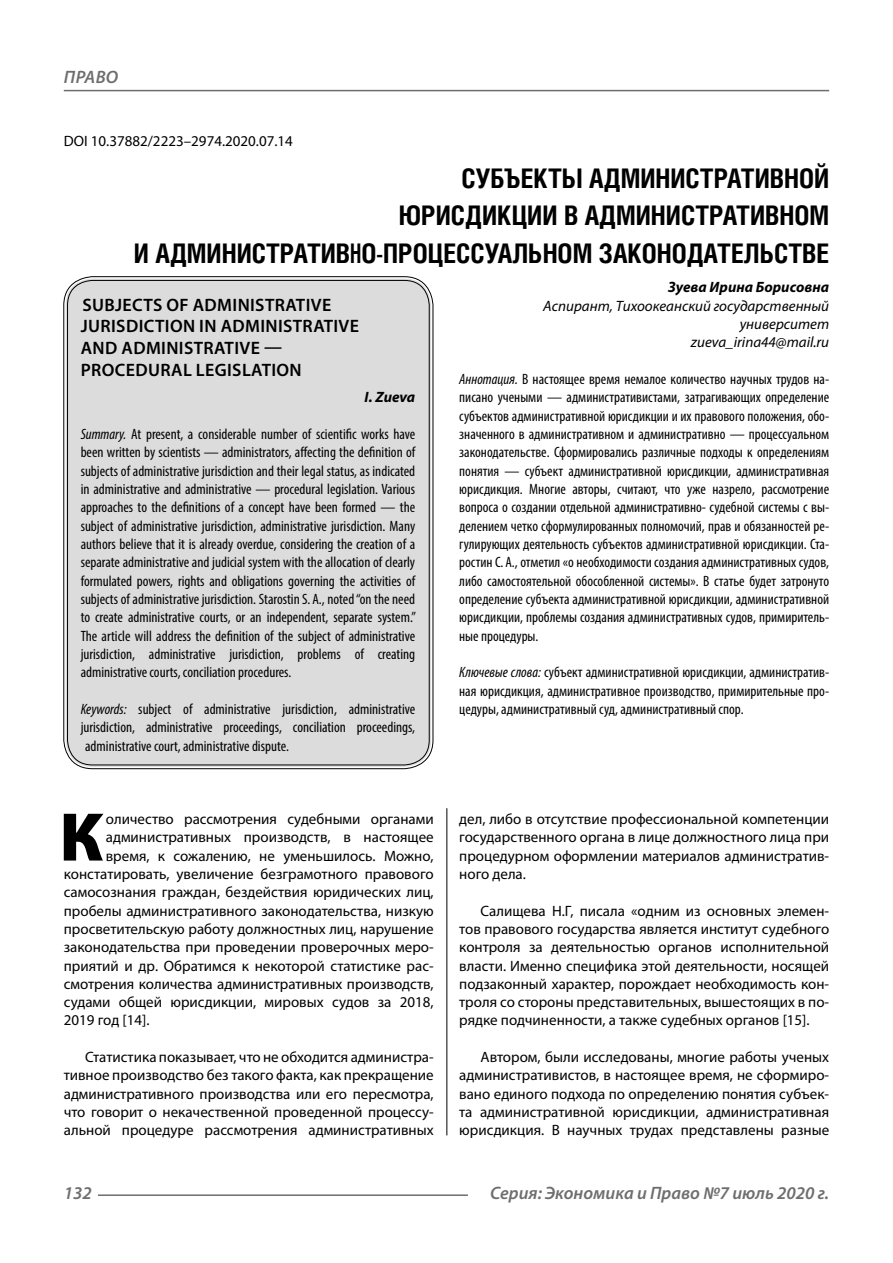
<style>
.page{position:relative;width:893px;height:1263px;background:#fff}
.page>*{position:absolute;margin:0;border:0;box-sizing:border-box;transform-origin:0 0}
.Bukvica{font:900 69.3px "Myriad Pro";color:#000}
.Header{font:700 27px/37.5px "Helios Cond C";color:#000;text-align:right}
.Header-eng{font:600 18px/21.6px "Myriad Pro";letter-spacing:.02em;color:#000}
.t1{font:italic 600 18px "Myriad Pro";color:#6e6e6e}
.Annotation-rus{font:condensed 15px/18.3px "Myriad Pro";color:#000;text-align:justify}
.Annotation-eng{font:condensed 15px/18.3px "Myriad Pro";color:#000;text-align:justify}
.Normal{font:15px/18.3px "Myriad Pro";color:#000;text-align:justify}
.Bukvica-2{font:15px "Myriad Pro";color:#000}
.Author-doc{font:italic 15px/18.3px "Myriad Pro";color:#000;text-align:right}
.DOI{font:15px "Myriad Pro";color:#000}
.Author-email{font:italic 15px "Myriad Pro";color:#000}
.Author{font:italic 700 15px "Myriad Pro";color:#000}
.Author-eng{font:italic 700 15px "Myriad Pro";letter-spacing:-.005em;color:#000}
.s1{font-style:italic}
</style>
<div class="page">
<hr style="left:446px;top:802px;width:1px;height:333px;background:#000">
<div style="left:66px;top:279px;width:365px;height:488px;background:#dcdcdc;border-radius:27px"></div>
<hr style="left:98px;top:1194px;width:370px;height:2px;background:#6e6e6e">
<hr style="left:64px;top:90px;width:765px;height:1px;background:#6e6e6e">
<p class="t1" style="left:64px;top:66px;width:24px">Право</p>
<p class="DOI" style="left:64px;top:132px;width:231px">DOI 10.37882/2223–2974.2020.07.14</p>
<p class="Header" style="left:134px;top:159px;width:697px">СУБЪЕКТЫ АДМИНИСТРАТИВНОЙ<br>ЮРИСДИКЦИИ В АДМИНИСТРАТИВНОМ<br>И АДМИНИСТРАТИВНО-ПРОЦЕССУАЛЬНОМ ЗАКОНОДАТЕЛЬСТВЕ</p>
<p class="Author" style="left:668px;top:278px;width:162px">Зуева Ирина Борисовна</p>
<p class="Author-doc" style="left:543px;top:296px;width:287px">Аспирант, Тихоокеанский государственный университет</p>
<p class="Author-email" style="left:691px;top:333px;width:140px">zueva_irina44@mail.ru</p>
<p class="Annotation-rus" style="left:459px;top:370px;width:371px"><span class="s1">Аннотация.</span> В настоящее время немалое количество научных трудов на&shy;писано учеными — административистами, затрагивающих определение субъектов административной юрисдикции и их правового положения, обо&shy;значенного в административном и административно — процессуальном законодательстве. Сформировались различные подходы к определениям понятия — субъект административной юрисдикции, административная юрисдикция. Многие авторы, считают, что уже назрело, рассмотрение вопроса о создании отдельной административно- судебной системы с вы&shy;делением четко сформулированных полномочий, прав и обязанностей ре&shy;гулирующих деятельность субъектов административной юрисдикции. Ста&shy;ростин С. А., отметил «о необходимости создания административных судов, либо самостоятельной обособленной системы». В статье будет затронуто определение субъекта административной юрисдикции, административной юрисдикции, проблемы создания административных судов, примиритель&shy;ные процедуры.</p>
<p class="Annotation-rus" style="left:459px;top:663px;width:371px"><span class="s1">Ключевые слова:</span> субъект административной юрисдикции, административ&shy;ная юрисдикция, административное производство, примирительные про&shy;цедуры, административный суд, административный спор.</p>
<p class="Header-eng" style="left:81px;top:293px;width:280px">SUBJECTS OF ADMINISTRATIVE<br>JURISDICTION IN ADMINISTRATIVE<br>AND ADMINISTRATIVE —<br>PROCEDURAL LEGISLATION</p>
<p class="Author-eng" style="left:365px;top:388px;width:52px">I. Zueva</p>
<p class="Annotation-eng" style="left:81px;top:425px;width:337px"><span class="s1">Summary.</span> At present, a considerable number of scientific works have been written by scientists — administrators, affecting the definition of subjects of administrative jurisdiction and their legal status, as indicated in administrative and administrative — procedural legislation. Various approaches to the definitions of a concept have been formed — the subject of administrative jurisdiction, administrative jurisdiction. Many authors believe that it is already overdue, considering the creation of a separate administrative and judicial system with the allocation of clearly formulated powers, rights and obligations governing the activities of subjects of administrative jurisdiction. Starostin S. A., noted “on the need to create administrative courts, or an independent, separate system.” The article will address the definition of the subject of administrative jurisdiction, administrative jurisdiction, problems of creating administrative courts, conciliation procedures.</p>
<p class="Annotation-eng" style="left:81px;top:700px;width:336px"><span class="s1">Keywords:</span> subject of administrative jurisdiction, administrative</p>
<p class="Annotation-eng" style="left:81px;top:718px;width:336px">jurisdiction, administrative proceedings, conciliation proceedings,</p>
<p class="Annotation-eng" style="left:85px;top:736px;width:205px">administrative court, administrative dispute.</p>
<p class="Bukvica" style="left:59px;top:791px;width:45px">К</p>
<p class="Bukvica-2" style="left:106px;top:810px;width:329px">оличество рассмотрения судебными органами</p>
<p class="Bukvica-2" style="left:106px;top:828px;width:329px">административных производств, в настоящее</p>
<p class="Bukvica-2" style="left:106px;top:846px;width:329px">время, к сожалению, не уменьшилось. Можно,</p>
<p class="Bukvica-2" style="left:64px;top:864px;width:371px">констатировать, увеличение безграмотного правового</p>
<p class="Bukvica-2" style="left:64px;top:883px;width:371px">самосознания граждан, бездействия юридических лиц,</p>
<p class="Bukvica-2" style="left:64px;top:901px;width:371px">пробелы административного законодательства, низкую</p>
<p class="Bukvica-2" style="left:64px;top:919px;width:371px">просветительскую работу должностных лиц, нарушение</p>
<p class="Bukvica-2" style="left:64px;top:938px;width:371px">законодательства при проведении проверочных меро-</p>
<p class="Bukvica-2" style="left:64px;top:956px;width:371px">приятий и др. Обратимся к некоторой статистике рас-</p>
<p class="Bukvica-2" style="left:64px;top:974px;width:371px">смотрения количества административных производств,</p>
<p class="Bukvica-2" style="left:64px;top:993px;width:371px">судами общей юрисдикции, мировых судов за 2018,</p>
<p class="Bukvica-2" style="left:64px;top:1011px;width:87px">2019 год [14].</p>
<p class="Normal" style="left:64px;top:1048px;width:371px;text-indent:21px">Статистика показывает, что не обходится администра&shy;тивное производство без такого факта, как прекращение административного производства или его пересмотра, что говорит о некачественной проведенной процессу&shy;альной процедуре рассмотрения административных</p>
<p class="Normal" style="left:459px;top:809px;width:371px">дел, либо в отсутствие профессиональной компетенции государственного органа в лице должностного лица при процедурном оформлении материалов административ&shy;ного дела.</p>
<p class="Normal" style="left:459px;top:901px;width:371px;text-indent:21px">Салищева Н.Г, писала «одним из основных элемен&shy;тов правового государства является институт судебного контроля за деятельностью органов исполнительной власти. Именно специфика этой деятельности, носящей подзаконный характер, порождает необходимость кон&shy;троля со стороны представительных, вышестоящих в по&shy;рядке подчиненности, а также судебных органов [15].</p>
<p class="Normal" style="left:459px;top:1048px;width:371px;text-indent:21px">Автором, были исследованы, многие работы ученых административистов, в настоящее время, не сформиро&shy;вано единого подхода по определению понятия субъек&shy;та административной юрисдикции, административная юрисдикция. В научных трудах представлены разные</p>
<p class="t1" style="left:64px;top:1182px;width:30px">132</p>
<p class="t1" style="left:490px;top:1182px;width:341px">Серия: Экономика и Право №7 июль 2020 г.</p>
</div>
